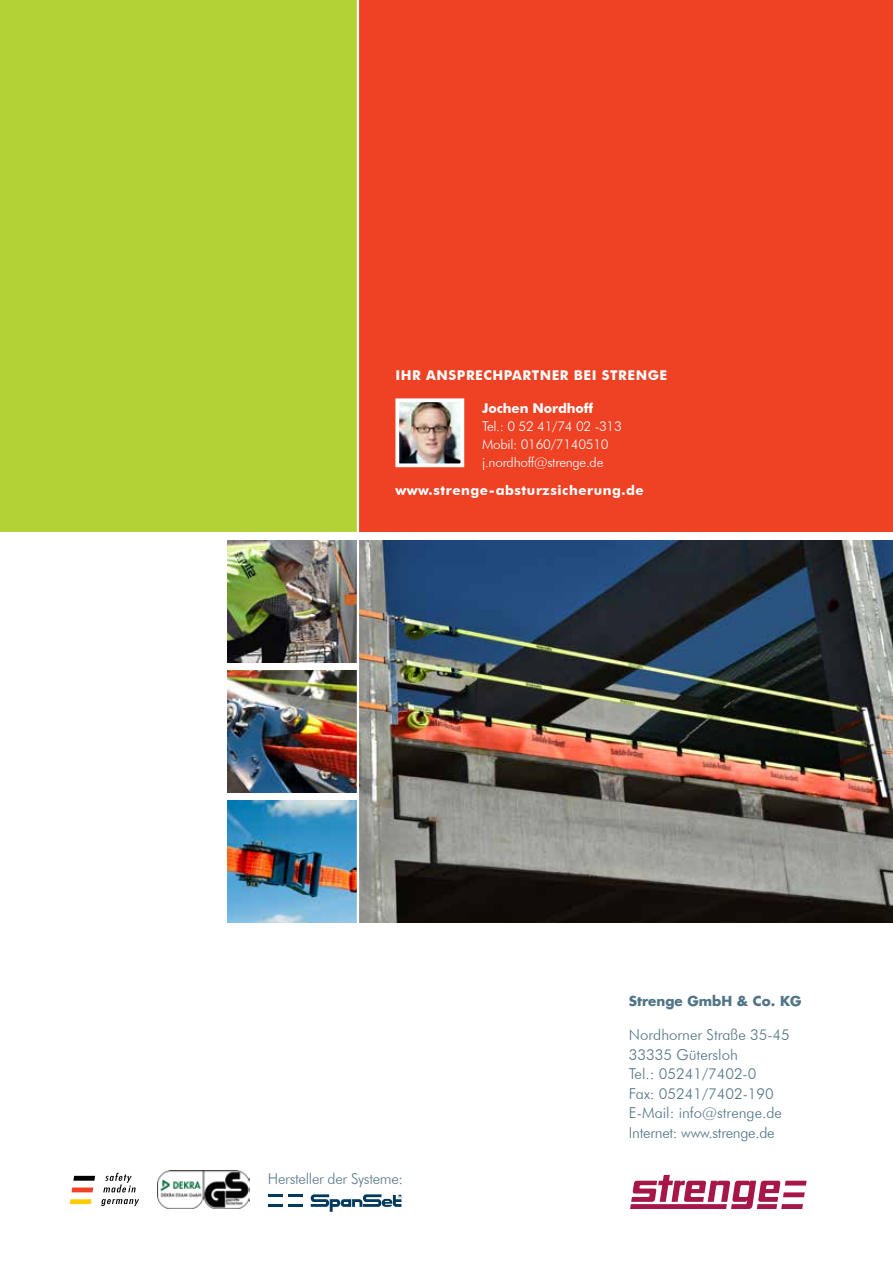
<style>
.page{position:relative;width:893px;height:1263px;background:#fff}
.page>*{position:absolute;margin:0;border:0;box-sizing:border-box;transform-origin:0 0}
.t1{font:300 15px/19.5px "Futura BT";color:#517486}
.t2{font:300 15px "Futura BT";letter-spacing:-.02em;color:#5a7a8c}
.t3{font:700 13.5px "Futura BT";letter-spacing:.04em;color:#fff}
.t4{font:300 13.5px/18px "Futura BT";letter-spacing:-.02em;color:#fff}
.t5{font:700 13.5px "Futura";color:#517486}
.t6{font:700 13.5px "Futura BT";letter-spacing:-.01em;color:#fff}
</style>
<div class="page">
<div style="left:349px;top:0;width:544px;height:531px;background:#ef4123"></div>
<div style="left:0;top:0;width:357px;height:531px;background:#b3d235"></div>
<img style="left:359px;top:540px;width:534px;height:383px">
<img style="left:227px;top:540px;width:130px;height:123px">
<img style="left:227px;top:670px;width:130px;height:123px">
<img style="left:227px;top:800px;width:130px;height:123px">
<svg style="left:630px;top:1175px;width:177px;height:34px"></svg>
<img style="left:400px;top:403px;width:59px;height:59px">
<div style="left:395px;top:398px;width:69px;height:69px;border:4px solid #fff"></div>
<img style="left:157px;top:1171px;width:93px;height:37px">
<svg style="left:70px;top:1199px;width:21px;height:5px"></svg>
<svg style="left:72px;top:1187px;width:21px;height:5px"></svg>
<svg style="left:73px;top:1176px;width:22px;height:5px"></svg>
<svg style="left:101px;top:1199px;width:38px;height:7px"></svg>
<svg style="left:103px;top:1173px;width:33px;height:19px"></svg>
<svg style="left:311px;top:1194px;width:91px;height:18px"></svg>
<hr style="left:268px;top:1204px;width:14px;height:3px;background:#003a5d">
<hr style="left:288px;top:1204px;width:14px;height:3px;background:#003a5d">
<hr style="left:268px;top:1194px;width:14px;height:3px;background:#003a5d">
<hr style="left:288px;top:1194px;width:14px;height:3px;background:#003a5d">
<hr style="left:357px;top:0;width:2px;height:928px;background:#fff">
<p class="t3" style="left:395px;top:367px;width:155px">Ihr Ansprechpartner</p>
<p class="t3" style="left:574px;top:367px;width:8px">bei</p>
<p class="t3" style="left:602px;top:367px;width:27px">Strenge</p>
<p class="t6" style="left:482px;top:400px;width:112px">Jochen Nordhoff</p>
<p class="t4" style="left:482px;top:417px;width:141px">Tel.: 0 52 41/74 02 -313<br>Mobil: 0160/7140510 j.nordhoff@strenge.de</p>
<p class="t3" style="left:395px;top:482px;width:250px">www.strenge-absturzsicherung.de</p>
<p class="t2" style="left:268px;top:1170px;width:137px">Hersteller der Systeme:</p>
<p class="t5" style="left:629px;top:992px;width:174px">Strenge GmbH &amp; Co. KG</p>
<p class="t1" style="left:629px;top:1025px;width:162px">Nordhorner Straße 35-45<br>33335 Gütersloh<br>Tel.: 05241/7402-0<br>Fax: 05241/7402-190<br>E-Mail: info@strenge.de<br>Internet: www.strenge.de</p>
</div>
